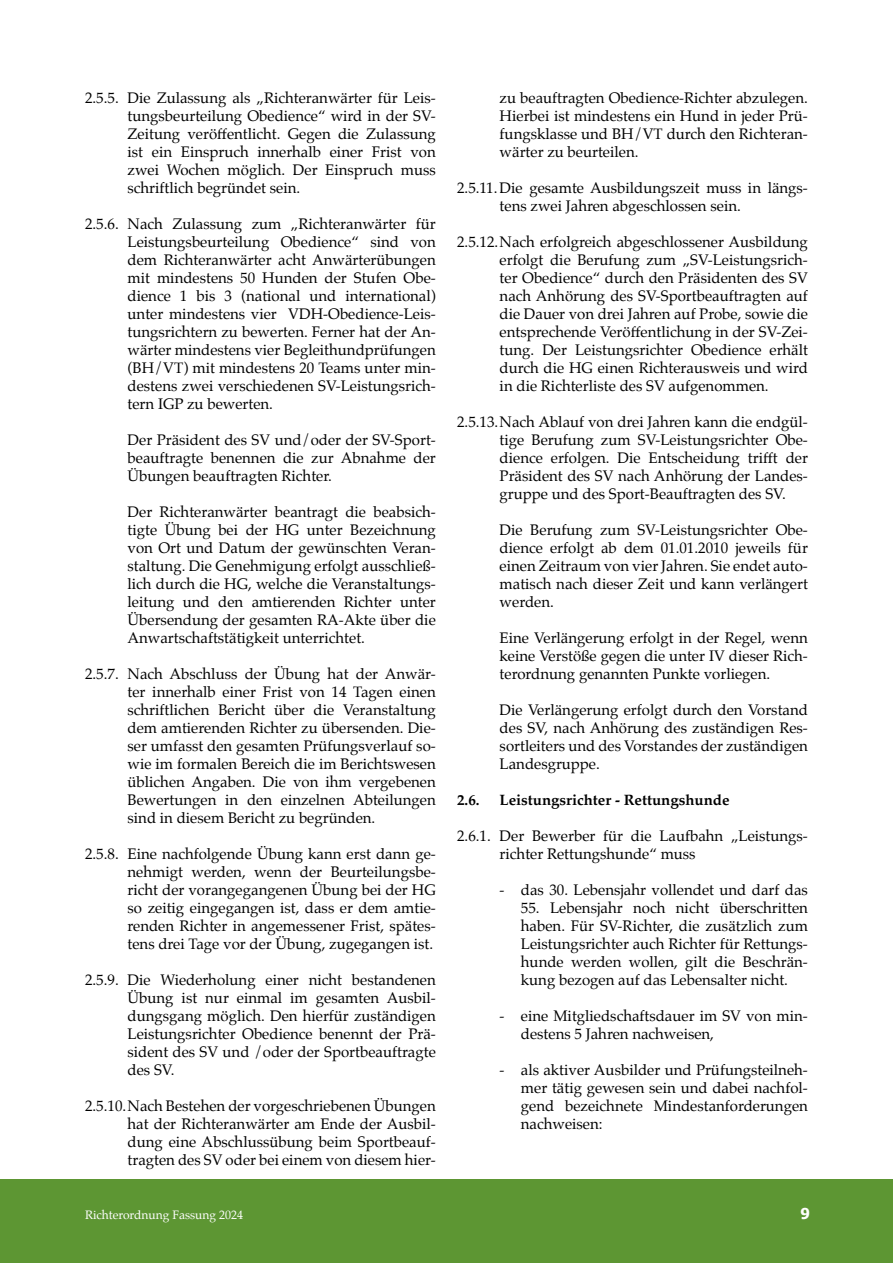
<style>
.page{position:relative;width:893px;height:1263px;background:#fff}
.page>*{position:absolute;margin:0;border:0;box-sizing:border-box;transform-origin:0 0}
.t1{font:15px/18px "Palatino";color:#000;text-align:justify}
.t2{font:700 15px "Palatino";color:#000}
.t3{font:700 15px "Tahoma";color:#fff}
.t4{font:12px "Palatino";color:#fff}
</style>
<div class="page">
<div style="left:0;top:1180px;width:893px;height:83px;background:#5d9633"></div>
<p class="t1" style="left:128px;top:89px;width:310px;text-indent:-43px">2.5.5. Die Zulassung als „Richteranwärter für Leis&shy;tungsbeurteilung Obedience“ wird in der SV-Zeitung veröffentlicht. Gegen die Zulassung ist ein Einspruch innerhalb einer Frist von zwei Wochen möglich. Der Einspruch muss schriftlich begründet sein.</p>
<p class="t1" style="left:128px;top:215px;width:310px;text-indent:-43px">2.5.6. Nach Zulassung zum „Richteranwärter für Leistungsbeurteilung Obedience“ sind von dem Richteranwärter acht Anwärterübungen mit mindestens 50 Hunden der Stufen Obe&shy;dience 1 bis 3 (national und international) unter mindestens vier VDH-Obedience-Leis&shy;tungsrichtern zu bewerten. Ferner hat der An&shy;wärter mindestens vier Begleithundprüfungen (BH/VT) mit mindestens 20 Teams unter min&shy;destens zwei verschiedenen SV-Leistungsrich&shy;tern IGP zu bewerten.</p>
<p class="t1" style="left:128px;top:431px;width:310px">Der Präsident des SV und/oder der SV-Sport&shy;beauftragte benennen die zur Abnahme der Übungen beauftragten Richter.</p>
<p class="t1" style="left:128px;top:503px;width:310px">Der Richteranwärter beantragt die beabsich&shy;tigte Übung bei der HG unter Bezeichnung von Ort und Datum der gewünschten Veran&shy;staltung. Die Genehmigung erfolgt ausschließ&shy;lich durch die HG, welche die Veranstaltungs&shy;leitung und den amtierenden Richter unter Übersendung der gesamten RA-Akte über die Anwartschaftstätigkeit unterrichtet.</p>
<p class="t1" style="left:128px;top:665px;width:310px;text-indent:-43px">2.5.7. Nach Abschluss der Übung hat der Anwär&shy;ter innerhalb einer Frist von 14 Tagen einen schriftlichen Bericht über die Veranstaltung dem amtierenden Richter zu übersenden. Die&shy;ser umfasst den gesamten Prüfungsverlauf so&shy;wie im formalen Bereich die im Berichtswesen üblichen Angaben. Die von ihm vergebenen Bewertungen in den einzelnen Abteilungen sind in diesem Bericht zu begründen.</p>
<p class="t1" style="left:128px;top:845px;width:310px;text-indent:-43px">2.5.8. Eine nachfolgende Übung kann erst dann ge&shy;nehmigt werden, wenn der Beurteilungsbe&shy;richt der vorangegangenen Übung bei der HG so zeitig eingegangen ist, dass er dem amtie&shy;renden Richter in angemessener Frist, spätes&shy;tens drei Tage vor der Übung, zugegangen ist.</p>
<p class="t1" style="left:128px;top:971px;width:310px;text-indent:-43px">2.5.9. Die Wiederholung einer nicht bestandenen Übung ist nur einmal im gesamten Ausbil&shy;dungsgang möglich. Den hierfür zuständigen Leistungsrichter Obedience benennt der Prä&shy;sident des SV und /oder der Sportbeauftragte des SV.</p>
<p class="t1" style="left:128px;top:1097px;width:310px;text-indent:-43px">2.5.10.Nach Bestehen der vorgeschriebenen Übungen hat der Richteranwärter am Ende der Ausbil&shy;dung eine Abschlussübung beim Sportbeauf&shy;tragten des SV oder bei einem von diesem hier-</p>
<p class="t1" style="left:500px;top:89px;width:310px">zu beauftragten Obedience-Richter abzulegen.<br>Hierbei ist mindestens ein Hund in jeder Prü&shy;fungsklasse und BH/VT durch den Richteran&shy;wärter zu beurteilen.</p>
<p class="t1" style="left:500px;top:179px;width:310px;text-indent:-43px">2.5.11.Die gesamte Ausbildungszeit muss in längs&shy;tens zwei Jahren abgeschlossen sein.</p>
<p class="t1" style="left:500px;top:233px;width:310px;text-indent:-43px">2.5.12.Nach erfolgreich abgeschlossener Ausbildung erfolgt die Berufung zum „SV-Leistungsrich&shy;ter Obedience“ durch den Präsidenten des SV nach Anhörung des SV-Sportbeauftragten auf die Dauer von drei Jahren auf Probe, sowie die entsprechende Veröffentlichung in der SV-Zei&shy;tung. Der Leistungsrichter Obedience erhält durch die HG einen Richterausweis und wird in die Richterliste des SV aufgenommen.</p>
<p class="t1" style="left:500px;top:413px;width:310px;text-indent:-43px">2.5.13.Nach Ablauf von drei Jahren kann die endgül&shy;tige Berufung zum SV-Leistungsrichter Obe&shy;dience erfolgen. Die Entscheidung trifft der Präsident des SV nach Anhörung der Landes&shy;gruppe und des Sport-Beauftragten des SV.</p>
<p class="t1" style="left:500px;top:521px;width:310px">Die Berufung zum SV-Leistungsrichter Obe&shy;dience erfolgt ab dem 01.01.2010 jeweils für einen Zeitraum von vier Jahren. Sie endet auto&shy;matisch nach dieser Zeit und kann verlängert werden.</p>
<p class="t1" style="left:500px;top:629px;width:310px">Eine Verlängerung erfolgt in der Regel, wenn keine Verstöße gegen die unter IV dieser Rich&shy;terordnung genannten Punkte vorliegen.</p>
<p class="t1" style="left:500px;top:701px;width:310px">Die Verlängerung erfolgt durch den Vorstand des SV, nach Anhörung des zuständigen Res&shy;sortleiters und des Vorstandes der zuständigen Landesgruppe.</p>
<p class="t2" style="left:457px;top:787px;width:24px">2.6.</p>
<p class="t2" style="left:500px;top:787px;width:231px">Leistungsrichter - Rettungshunde</p>
<p class="t1" style="left:500px;top:827px;width:310px;text-indent:-43px">2.6.1. Der Bewerber für die Laufbahn „Leistungs&shy;richter Rettungshunde“ muss</p>
<p class="t1" style="left:500px;top:881px;width:310px">- das 30. Lebensjahr vollendet und darf das</p>
<p class="t1" style="left:521px;top:899px;width:289px">55. Lebensjahr noch nicht überschritten haben. Für SV-Richter, die zusätzlich zum Leistungsrichter auch Richter für Rettungs&shy;hunde werden wollen, gilt die Beschrän&shy;kung bezogen auf das Lebensalter nicht.</p>
<p class="t1" style="left:521px;top:1007px;width:289px;text-indent:-21px">- eine Mitgliedschaftsdauer im SV von min&shy;destens 5 Jahren nachweisen,</p>
<p class="t1" style="left:521px;top:1061px;width:289px;text-indent:-21px">- als aktiver Ausbilder und Prüfungsteilneh&shy;mer tätig gewesen sein und dabei nachfol&shy;gend bezeichnete Mindestanforderungen nachweisen:</p>
<p class="t4" style="left:85px;top:1205px;width:160px">Richterordnung Fassung 2024</p>
<p class="t3" style="left:800px;top:1203px;width:11px">9</p>
</div>
